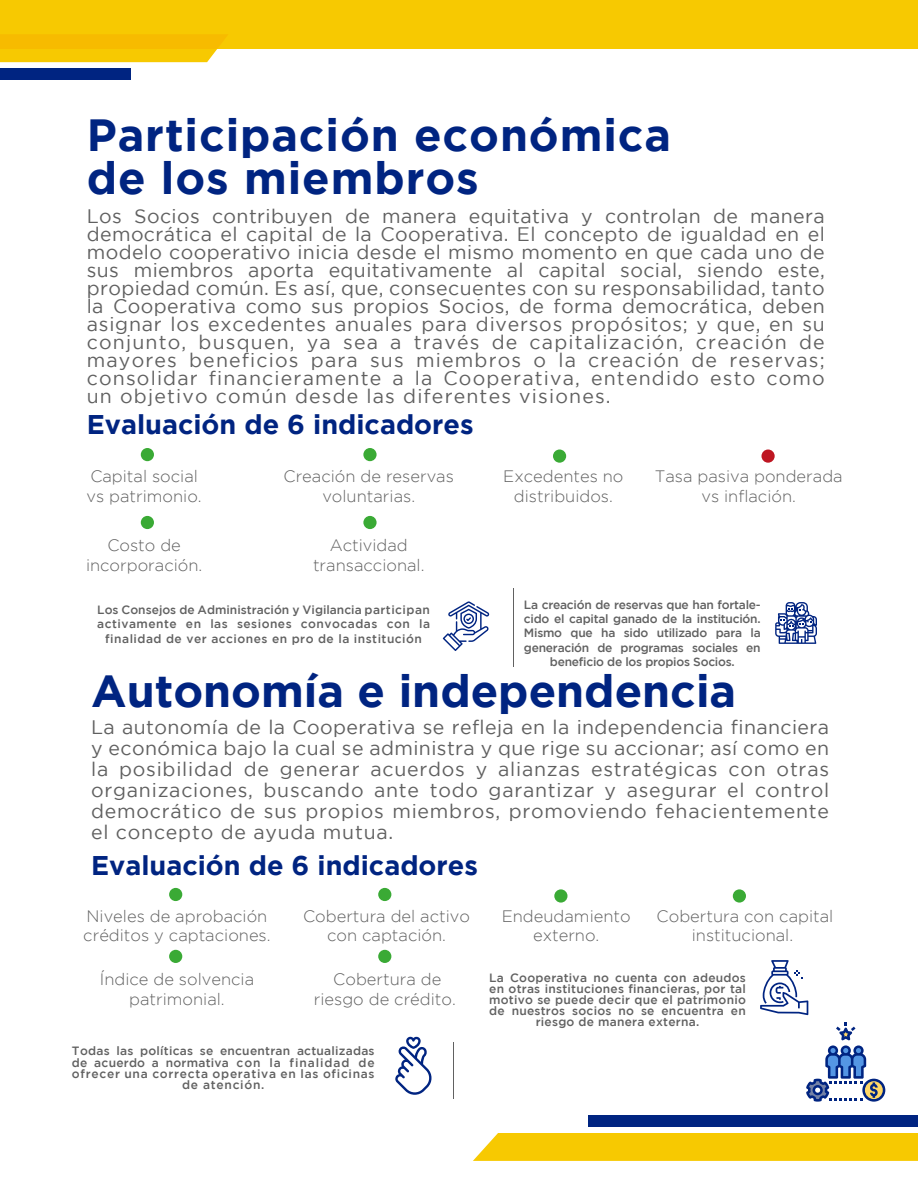
<style>
.page{position:relative;width:918px;height:1188px;background:#fff}
.page>*{position:absolute;margin:0;border:0;box-sizing:border-box;transform-origin:0 0}
.t1{font:700 45px/42.6px "Gotham";letter-spacing:.02em;color:#002481}
.t2{font:700 45px "Gotham";color:#002481}
.t3{font:700 27px "Gotham";color:#002481}
.t4{font:19.5px/18px "Gotham";letter-spacing:.05em;color:#606060;text-align:justify}
.t5{font:300 16.5px/19.8px "Gotham";color:#616161;text-align:center}
.t6{font:500 12px/14.2px "Gotham";letter-spacing:-.02em;color:#616161;text-align:center}
.t7{font:500 12px/11.2px "Gotham";letter-spacing:.02em;color:#616161;text-align:center}
.t8{font:500 12px/14.2px "Gotham";letter-spacing:.04em;color:#616161;text-align:center}
.t9{font:500 12px/11.2px "Gotham";letter-spacing:.06em;color:#616161;text-align:center}
</style>
<div class="page">
<div style="left:141px;top:448px;width:13px;height:13px;background:#3aaa35;border-radius:50%"></div>
<div style="left:141px;top:516px;width:13px;height:13px;background:#3aaa35;border-radius:50%"></div>
<div style="left:363px;top:516px;width:14px;height:13px;background:#3aaa35;border-radius:50%"></div>
<div style="left:363px;top:448px;width:14px;height:13px;background:#3aaa35;border-radius:50%"></div>
<div style="left:553px;top:450px;width:13px;height:13px;background:#3aaa35;border-radius:50%"></div>
<div style="left:761px;top:450px;width:14px;height:13px;background:#be1622;border-radius:50%"></div>
<svg style="left:806px;top:1022px;width:79px;height:80px"></svg>
<div style="left:169px;top:888px;width:13px;height:13px;background:#3aaa35;border-radius:50%"></div>
<div style="left:169px;top:950px;width:13px;height:13px;background:#3aaa35;border-radius:50%"></div>
<div style="left:378px;top:950px;width:13px;height:13px;background:#3aaa35;border-radius:50%"></div>
<div style="left:378px;top:888px;width:13px;height:13px;background:#3aaa35;border-radius:50%"></div>
<div style="left:554px;top:889px;width:13px;height:14px;background:#3aaa35;border-radius:50%"></div>
<div style="left:733px;top:889px;width:13px;height:14px;background:#3aaa35;border-radius:50%"></div>
<div style="left:0;top:0;width:918px;height:48px;background:#f7c901"></div>
<svg style="left:0;top:34px;width:228px;height:28px"></svg>
<div style="left:0;top:68px;width:130px;height:11px;background:#002481"></div>
<div style="left:473px;top:1133px;width:445px;height:28px;background:#f7c901"></div>
<div style="left:588px;top:1116px;width:330px;height:11px;background:#002481"></div>
<hr style="left:514px;top:588px;width:1px;height:79px;background:#616161">
<hr style="left:453px;top:1042px;width:1px;height:57px;background:#616161">
<svg style="left:443px;top:601px;width:46px;height:50px"></svg>
<svg style="left:775px;top:602px;width:42px;height:42px"></svg>
<svg style="left:395px;top:1036px;width:37px;height:59px"></svg>
<svg style="left:760px;top:960px;width:48px;height:55px"></svg>
<h1 class="t1" style="left:87px;top:113px;width:586px">Participación económica de los miembros</h1>
<p class="t4" style="left:87px;top:207px;width:740px">Los Socios contribuyen de manera equitativa y controlan de manera democrática el capital de la Cooperativa. El concepto de igualdad en el modelo cooperativo inicia desde el mismo momento en que cada uno de sus miembros aporta equitativamente al capital social, siendo este, propiedad común. Es así, que, consecuentes con su responsabilidad, tanto la Cooperativa como sus propios Socios, de forma democrática, deben asignar los excedentes anuales para diversos propósitos; y que, en su conjunto, busquen, ya sea a través de capitalización, creación de mayores beneficios para sus miembros o la creación de reservas; consolidar financieramente a la Cooperativa, entendido esto como un objetivo común desde las diferentes visiones.</p>
<h2 class="t3" style="left:87px;top:409px;width:388px">Evaluación de 6 indicadores</h2>
<p class="t5" style="left:284px;top:466px;width:172px">Creación de reservas voluntarias.</p>
<p class="t5" style="left:87px;top:466px;width:117px;text-align:left">Capital social vs patrimonio.</p>
<p class="t5" style="left:86px;top:535px;width:118px">Costo de incorporación.</p>
<p class="t5" style="left:313px;top:535px;width:113px">Actividad transaccional.</p>
<p class="t5" style="left:503px;top:466px;width:122px">Excedentes no distribuidos.</p>
<p class="t5" style="left:655px;top:466px;width:190px">Tasa pasiva ponderada vs inflación.</p>
<p class="t8" style="left:97px;top:603px;width:334px">Los Consejos de Administración y Vigilancia participan activamente en las sesiones convocadas con la finalidad de ver acciones en pro de la institución</p>
<p class="t6" style="left:524px;top:597px;width:238px">La creación de reservas que han fortale&shy;cido el capital ganado de la institución.<br>Mismo que ha sido utilizado para la generación de programas sociales en beneficio de los propios Socios.</p>
<h1 class="t2" style="left:91px;top:665px;width:647px">Autonomía e independencia</h1>
<p class="t4" style="left:91px;top:716px;width:740px;line-height:21px">La autonomía de la Cooperativa se refleja en la independencia financiera y económica bajo la cual se administra y que rige su accionar; así como en la posibilidad de generar acuerdos y alianzas estratégicas con otras organizaciones, buscando ante todo garantizar y asegurar el control democrático de sus propios miembros, promoviendo fehacientemente el concepto de ayuda mutua.</p>
<h2 class="t3" style="left:91px;top:850px;width:388px">Evaluación de 6 indicadores</h2>
<p class="t5" style="left:303px;top:906px;width:168px">Cobertura del activo con captación.</p>
<p class="t5" style="left:83px;top:906px;width:189px;text-align:left">Niveles de aprobación créditos y captaciones.</p>
<p class="t5" style="left:100px;top:969px;width:156px">Índice de solvencia patrimonial.</p>
<p class="t5" style="left:314px;top:969px;width:144px">Cobertura de riesgo de crédito.</p>
<p class="t9" style="left:72px;top:1045px;width:304px">Todas las políticas se encuentran actualizadas de acuerdo a normativa con la finalidad de ofrecer una correcta operativa en las oficinas de atención.</p>
<p class="t5" style="left:502px;top:906px;width:130px">Endeudamiento externo.</p>
<p class="t5" style="left:657px;top:906px;width:178px">Cobertura con capital institucional.</p>
<p class="t7" style="left:489px;top:971px;width:258px">La Cooperativa no cuenta con adeudos en otras instituciones financieras, por tal motivo se puede decir que el patrimonio de nuestros socios no se encuentra en riesgo de manera externa.</p>
</div>
